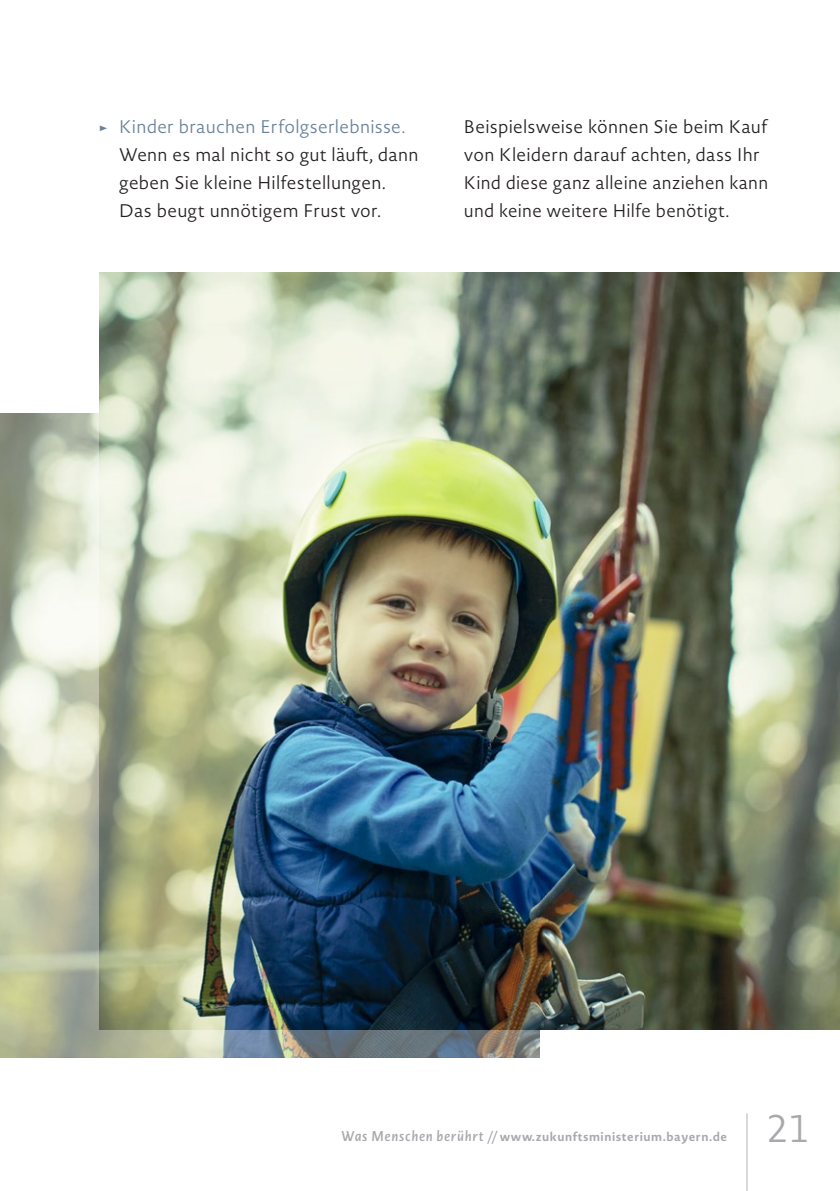
<style>
.page{position:relative;width:840px;height:1191px;background:#fff}
.page>*{position:absolute;margin:0;border:0;box-sizing:border-box;transform-origin:0 0}
.t1{font:300 38px "Novel Sans Pro";color:#a8a9ad}
.t2{font:300 18px/28px "Novel Sans Pro";letter-spacing:.015em;color:#231f20}
.t3{font:700 12px "Novel Sans Pro";letter-spacing:.045em;color:#a8a9ad}
.s1{color:#688198}
.s2{font-weight:600;font-style:italic;font-size:14px}
.s3{font-weight:600}
</style>
<div class="page">
<img style="left:99px;top:273px;width:740px;height:756px">
<img style="left:0;top:413px;width:539px;height:644px">
<hr style="left:746px;top:1113px;width:1px;height:78px;background:#b4b5b8">
<p class="t2" style="left:119px;top:112px;width:300px;text-indent:-20px"><span class="s1">→ Kinder brauchen Erfolgserlebnisse.<br></span>Wenn es mal nicht so gut läuft, dann geben Sie kleine Hilfestellungen.<br>Das beugt unnötigem Frust vor.</p>
<p class="t2" style="left:463px;top:112px;width:305px">Beispielsweise können Sie beim Kauf von Kleidern darauf achten, dass Ihr Kind diese ganz alleine anziehen kann und keine weitere Hilfe benötigt.</p>
<p class="t3" style="left:341px;top:1128px;width:387px"><span class="s2">Was Menschen berührt</span> <span class="s3">//</span> www.zukunftsministerium.bayern.de</p>
<h1 class="t1" style="left:765px;top:1101px;width:46px">21</h1>
</div>
